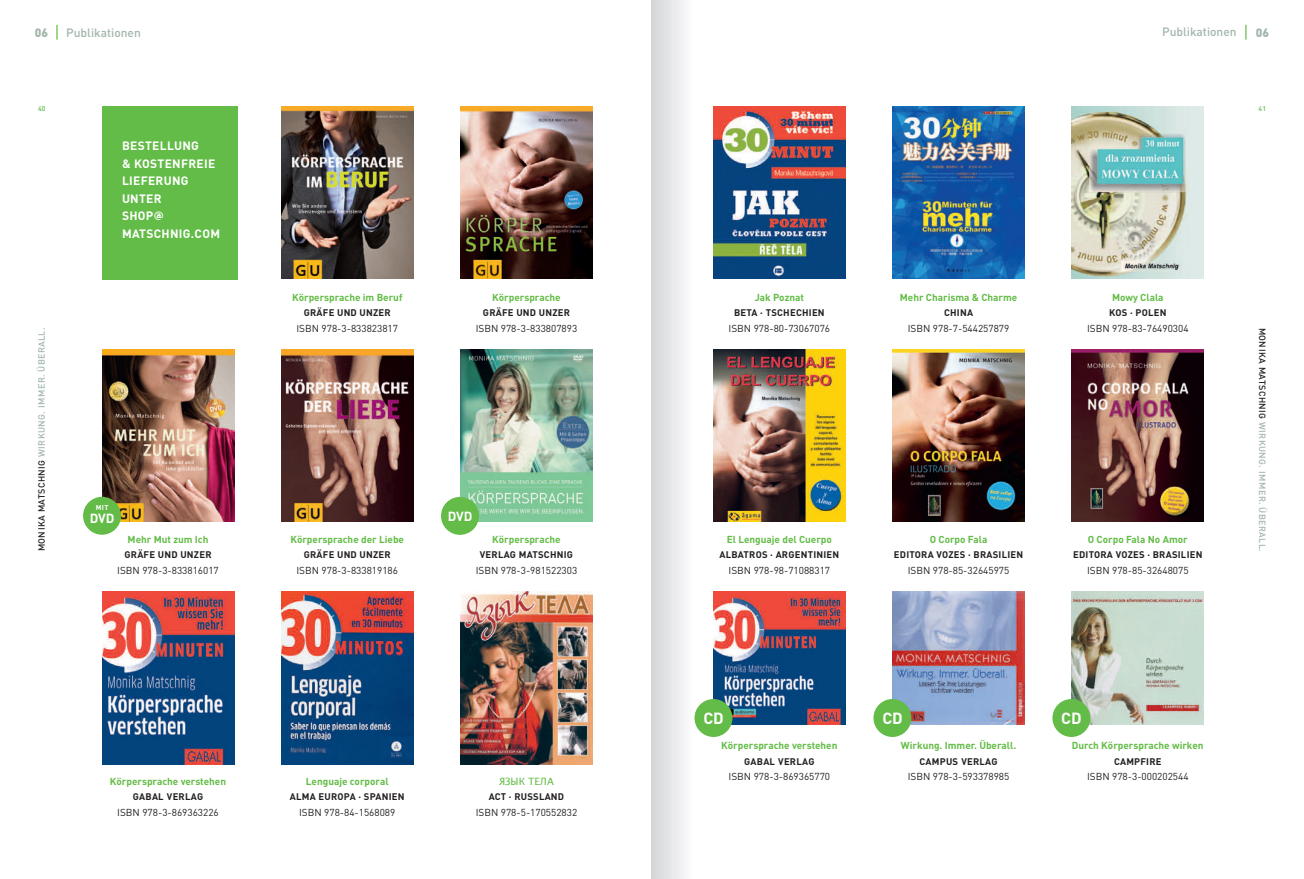
<style>
.page{position:relative;width:1304px;height:879px;background:#fff}
.page>*{position:absolute;margin:0;border:0;box-sizing:border-box;transform-origin:0 0}
.t1{font:700 16px "DIN";color:#fff}
.t2{font:700 13.1px "DIN";letter-spacing:-.005em;color:#fff}
.t3{font:700 12px/17.5px "DIN";letter-spacing:.025em;color:#fff}
.t4{font:500 12px "DIN";color:#a2b6aa}
.t5{font:900 12px "DIN";color:#a2b6aa}
.t6{font:10px "DIN";color:#231f20}
.t7{font:700 10px "DIN";color:#63bc47}
.t8{font:10px "Lucida Grande";color:#63bc47}
.t9{font:700 9.5px "DIN";letter-spacing:.025em;color:#231f20}
.t10{font:500 9px "DIN";letter-spacing:.04em;color:#a2b6aa}
.t11{font:500 7px "DIN";color:#63bc47}
.t12{font:700 7px "DIN";color:#fff}
.s1{font-family:"Interstate";font-weight:900}
.s2{color:#231f20}
</style>
<div class="page">
<img style="left:281px;top:106px;width:132px;height:173px">
<img style="left:460px;top:106px;width:132px;height:173px">
<img style="left:102px;top:349px;width:132px;height:173px">
<img style="left:102px;top:592px;width:132px;height:172px">
<img style="left:281px;top:349px;width:132px;height:173px">
<img style="left:460px;top:349px;width:132px;height:173px">
<img style="left:281px;top:592px;width:132px;height:172px">
<img style="left:460px;top:592px;width:132px;height:172px">
<div style="left:441px;top:497px;width:38px;height:38px;background:#63bc47;border-radius:50%"></div>
<svg style="left:1245px;top:25px;width:1px;height:15px"></svg>
<svg style="left:56px;top:25px;width:2px;height:15px"></svg>
<img style="left:713px;top:106px;width:133px;height:173px">
<img style="left:892px;top:106px;width:133px;height:173px">
<img style="left:1071px;top:106px;width:133px;height:173px">
<img style="left:713px;top:349px;width:133px;height:173px">
<img style="left:713px;top:592px;width:133px;height:132px">
<img style="left:892px;top:349px;width:133px;height:173px">
<img style="left:1071px;top:349px;width:133px;height:173px">
<img style="left:892px;top:592px;width:133px;height:132px">
<img style="left:1071px;top:592px;width:133px;height:132px">
<div style="left:873px;top:699px;width:38px;height:38px;background:#63bc47;border-radius:50%"></div>
<div style="left:694px;top:699px;width:38px;height:38px;background:#63bc47;border-radius:50%"></div>
<div style="left:1052px;top:699px;width:38px;height:38px;background:#63bc47;border-radius:50%"></div>
<div style="left:83px;top:497px;width:38px;height:38px;background:#63bc47;border-radius:50%"></div>
<div style="left:102px;top:106px;width:135px;height:173px;background:#63bc47"></div>
<p class="t5" style="left:35px;top:26px;width:15px">06</p>
<p class="t4" style="left:66px;top:25px;width:76px">Publikationen</p>
<p class="t4" style="left:1162px;top:25px;width:76px">Publikationen</p>
<p class="t5" style="left:1256px;top:25px;width:15px">06</p>
<p class="t11" style="left:38px;top:105px;width:9px">40</p>
<p class="t11" style="left:1259px;top:105px;width:9px">41</p>
<p class="t3" style="left:122px;top:137px;width:100px">BESTELLUNG<br>&amp; KOSTENFREIE<br>LIEFERUNG<br>UNTER<br>SHOP<span class="s1">@<br></span>MATSCHNIG.COM</p>
<p class="t10" style="left:37px;top:551px;width:225px;rotate:-90deg"><span class="s2">MONIKA MATSCHNIG</span> WIRKUNG. IMMER. ÜBERALL.</p>
<p class="t12" style="left:96px;top:503px;width:14px">MIT</p>
<h2 class="t2" style="left:90px;top:511px;width:26px">DVD</h2>
<p class="t7" style="left:128px;top:533px;width:82px">Mehr Mut zum Ich</p>
<p class="t9" style="left:125px;top:549px;width:89px">GRÄFE UND UNZER</p>
<p class="t6" style="left:117px;top:564px;width:103px">ISBN 978-3-833816017</p>
<p class="t7" style="left:292px;top:291px;width:112px">Körpersprache im Beruf</p>
<p class="t9" style="left:304px;top:307px;width:89px">GRÄFE UND UNZER</p>
<p class="t6" style="left:296px;top:322px;width:103px">ISBN 978-3-833823817</p>
<p class="t7" style="left:492px;top:291px;width:70px">Körpersprache</p>
<p class="t9" style="left:483px;top:307px;width:89px">GRÄFE UND UNZER</p>
<p class="t6" style="left:476px;top:322px;width:103px">ISBN 978-3-833807893</p>
<p class="t7" style="left:290px;top:533px;width:115px">Körpersprache der Liebe</p>
<p class="t9" style="left:304px;top:549px;width:89px">GRÄFE UND UNZER</p>
<p class="t6" style="left:296px;top:564px;width:103px">ISBN 978-3-833819186</p>
<h2 class="t2" style="left:448px;top:508px;width:26px">DVD</h2>
<p class="t7" style="left:492px;top:533px;width:70px">Körpersprache</p>
<p class="t9" style="left:480px;top:549px;width:95px">VERLAG MATSCHNIG</p>
<p class="t6" style="left:476px;top:564px;width:103px">ISBN 978-3-981522303</p>
<p class="t7" style="left:755px;top:291px;width:51px">Jak Poznat</p>
<p class="t9" style="left:734px;top:307px;width:92px">BETA · TSCHECHIEN</p>
<p class="t6" style="left:729px;top:322px;width:103px">ISBN 978-80-73067076</p>
<p class="t7" style="left:900px;top:291px;width:119px">Mehr Charisma &amp; Charme</p>
<p class="t9" style="left:944px;top:307px;width:31px">CHINA</p>
<p class="t6" style="left:908px;top:322px;width:103px">ISBN 978-7-544257879</p>
<p class="t7" style="left:1112px;top:291px;width:53px">Mowy Clala</p>
<p class="t9" style="left:1109px;top:307px;width:59px">KOS · POLEN</p>
<p class="t6" style="left:1087px;top:322px;width:103px">ISBN 978-83-76490304</p>
<p class="t7" style="left:727px;top:533px;width:107px">El Lenguaje del Cuerpo</p>
<p class="t9" style="left:719px;top:549px;width:122px">ALBATROS · ARGENTINIEN</p>
<p class="t6" style="left:729px;top:564px;width:103px">ISBN 978-98-71088317</p>
<p class="t7" style="left:930px;top:533px;width:59px">O Corpo Fala</p>
<p class="t9" style="left:894px;top:549px;width:131px">EDITORA VOZES · BRASILIEN</p>
<p class="t6" style="left:908px;top:564px;width:103px">ISBN 978-85-32645975</p>
<p class="t7" style="left:1088px;top:533px;width:101px">O Corpo Fala No Amor</p>
<p class="t9" style="left:1073px;top:549px;width:131px">EDITORA VOZES · BRASILIEN</p>
<p class="t6" style="left:1087px;top:564px;width:103px">ISBN 978-85-32648075</p>
<p class="t10" style="left:1268px;top:328px;width:225px;rotate:90deg"><span class="s2">MONIKA MATSCHNIG</span> WIRKUNG. IMMER. ÜBERALL.</p>
<h1 class="t1" style="left:703px;top:709px;width:22px">CD</h1>
<h1 class="t1" style="left:882px;top:709px;width:22px">CD</h1>
<h1 class="t1" style="left:1061px;top:709px;width:22px">CD</h1>
<p class="t7" style="left:110px;top:775px;width:118px">Körpersprache verstehen</p>
<p class="t9" style="left:133px;top:791px;width:72px">GABAL VERLAG</p>
<p class="t6" style="left:117px;top:806px;width:103px">ISBN 978-3-869363226</p>
<p class="t7" style="left:306px;top:775px;width:84px">Lenguaje corporal</p>
<p class="t9" style="left:290px;top:791px;width:116px">ALMA EUROPA · SPANIEN</p>
<p class="t6" style="left:299px;top:806px;width:98px">ISBN 978-84-1568089</p>
<p class="t8" style="left:499px;top:775px;width:56px">ЯЗЫК ТЕЛА</p>
<p class="t9" style="left:489px;top:791px;width:77px">ACT · RUSSLAND</p>
<p class="t6" style="left:476px;top:806px;width:103px">ISBN 978-5-170552832</p>
<p class="t7" style="left:721px;top:740px;width:118px">Körpersprache verstehen</p>
<p class="t9" style="left:744px;top:756px;width:72px">GABAL VERLAG</p>
<p class="t6" style="left:729px;top:771px;width:103px">ISBN 978-3-869365770</p>
<p class="t7" style="left:901px;top:740px;width:117px">Wirkung. Immer. Überall.</p>
<p class="t9" style="left:920px;top:756px;width:80px">CAMPUS VERLAG</p>
<p class="t6" style="left:908px;top:771px;width:103px">ISBN 978-3-593378985</p>
<p class="t7" style="left:1072px;top:740px;width:133px">Durch Körpersprache wirken</p>
<p class="t9" style="left:1114px;top:756px;width:49px">CAMPFIRE</p>
<p class="t6" style="left:1087px;top:771px;width:103px">ISBN 978-3-000202544</p>
</div>
